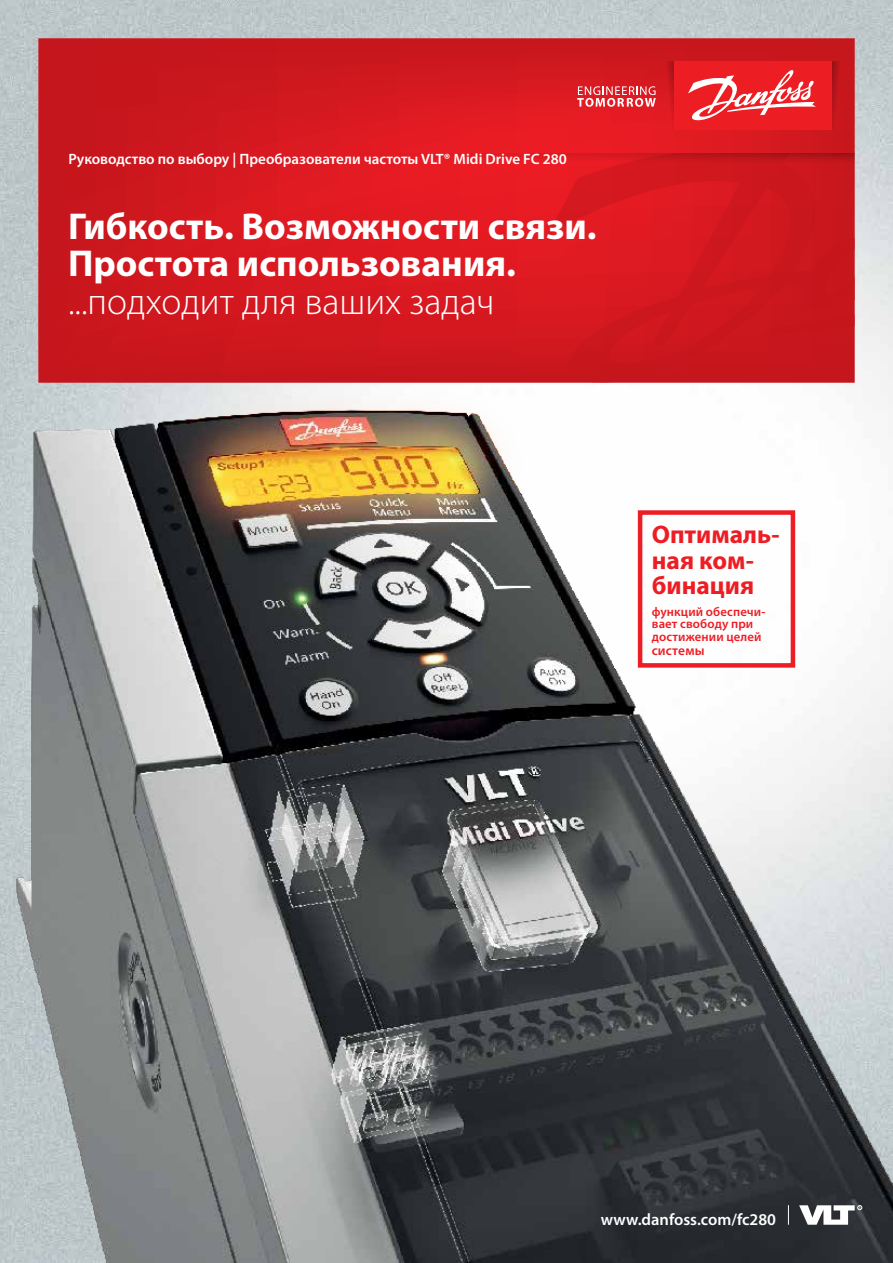
<style>
.page{position:relative;width:893px;height:1263px;background:#fff}
.page>*{position:absolute;margin:0;border:0;box-sizing:border-box;transform-origin:0 0}
.t1{font:700 37.5px/37.5px "Myriad Pro";color:#fff}
.t2{font:300 37.5px "Myriad Pro";color:#fff}
.t3{font:700 25.5px/25.5px "Myriad Pro";color:#ed1d24}
.t4{font:600 16.5px "Myriad Pro";color:#fff}
.t5{font:600 15px "Myriad Pro";color:#fff}
.t6{font:600 13.5px "Myriad Pro";letter-spacing:.01em;color:#ed1d24}
.t7{font:600 12.75px/12.8px "Myriad Pro";letter-spacing:.01em;color:#ed1d24}
</style>
<div class="page">
<img style="left:0;top:0;width:893px;height:376px">
<img style="left:0;top:376px;width:893px;height:887px">
<div style="left:638px;top:510px;width:157px;height:158px;border:4px solid #ed1d24"></div>
<svg style="left:38px;top:38px;width:817px;height:345px"></svg>
<svg style="left:547px;top:166px;width:308px;height:217px;fill:#ce171e"></svg>
<svg style="left:832px;top:61px;width:12px;height:69px"></svg>
<svg style="left:358px;top:153px;width:497px;height:13px"></svg>
<div style="left:674px;top:61px;width:158px;height:69px;background:#ed1d24"></div>
<svg style="left:577px;top:61px;width:97px;height:69px"></svg>
<svg style="left:688px;top:70px;width:128px;height:51px"></svg>
<svg style="left:799px;top:1205px;width:63px;height:20px"></svg>
<svg style="left:788px;top:1205px;width:1px;height:20px"></svg>
<p class="t5" style="left:68px;top:151px;width:500px">Руководство по выбору | Преобразователи частоты VLT® Midi Drive FC 280</p>
<h1 class="t1" style="left:68px;top:208px;width:530px">Гибкость. Возможности связи.<br>Простота использования.</h1>
<h1 class="t2" style="left:68px;top:280px;width:428px">...подходит для ваших задач</h1>
<h2 class="t3" style="left:652px;top:522px;width:129px">Оптималь&shy;ная ком&shy;бинация</h2>
<p class="t7" style="left:652px;top:605px;width:115px">функций обеспечи&shy;вает свободу при достижении целей</p>
<p class="t6" style="left:652px;top:643px;width:54px">системы</p>
<p class="t4" style="left:601px;top:1210px;width:177px">www.danfoss.com/fc280</p>
</div>
